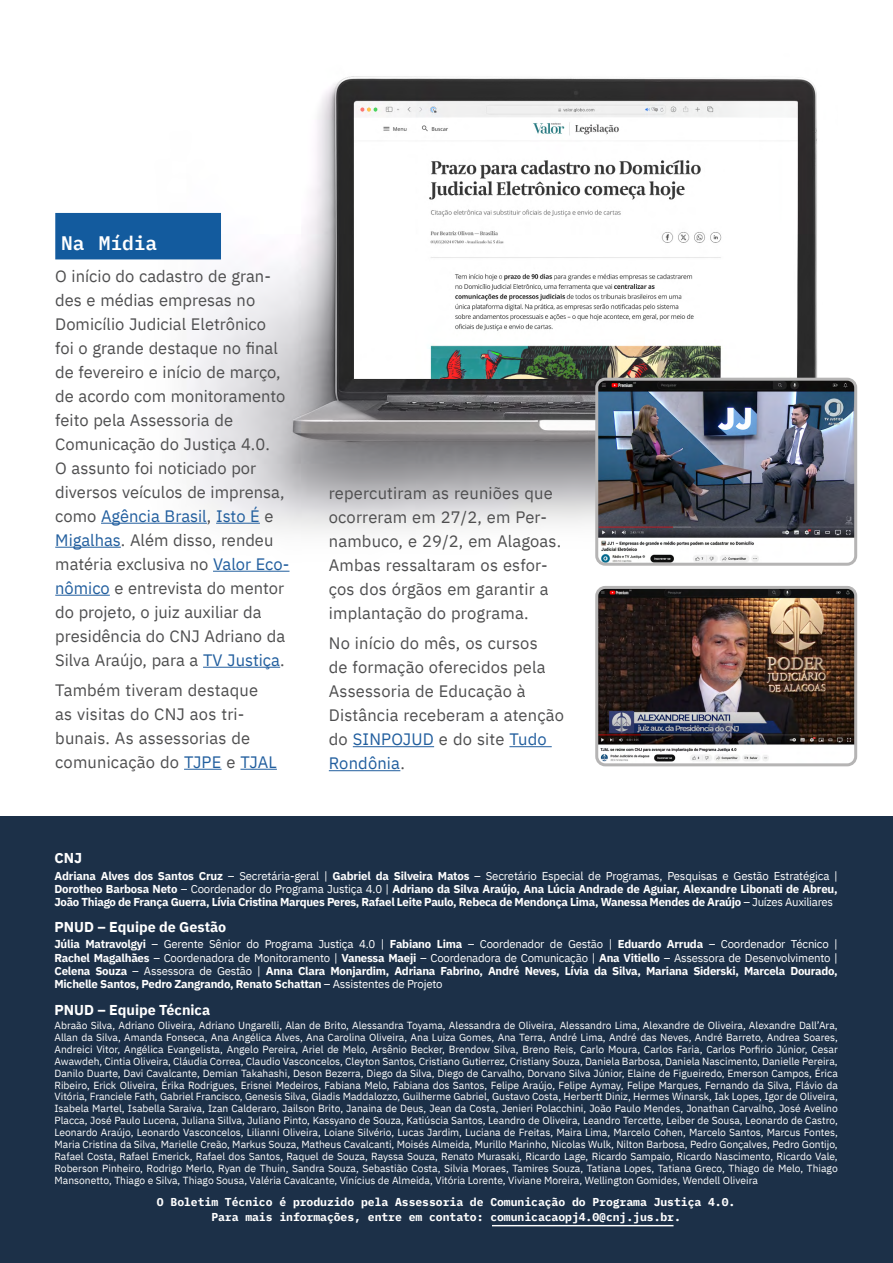
<style>
.page{position:relative;width:893px;height:1263px;background:#fff}
.page>*{position:absolute;margin:0;border:0;box-sizing:border-box;transform-origin:0 0}
.t1{font:600 19.5px "IBM Plex Mono";color:#fff}
.t2{font:16.5px/24px "IBM Plex Sans";color:#4e4e4f}
.t3{font:700 14.25px "IBM Plex Sans";color:#fff}
.t4{font:700 11.4px/13.4px "IBM Plex Sans";letter-spacing:-.025em;color:#fff;text-align:justify}
.t5{font:700 11.4px/15px "IBM Plex Mono";letter-spacing:-.005em;color:#fff;text-align:center}
.t6{font:10.35px/11.9px "IBM Plex Sans";color:#fff;text-align:justify}
.s1{color:#215e9e}
.s2{font-weight:400}
</style>
<div class="page">
<div style="left:0;top:817px;width:893px;height:446px;background:#1c3048"></div>
<hr style="left:492px;top:1225px;width:181px;height:1px;background:#fff">
<img style="left:73px;top:76px;width:765px;height:496px">
<img style="left:597px;top:379px;width:256px;height:183px">
<div style="left:595px;top:378px;width:262px;height:188px;border:3px solid #b5b4b4;border-radius:9px"></div>
<img style="left:599px;top:590px;width:257px;height:173px">
<div style="left:595px;top:586px;width:262px;height:180px;border:3px solid #b5b4b4;border-radius:9px"></div>
<hr style="left:353px;top:746px;width:81px;height:1px;background:#215e9e">
<hr style="left:509px;top:746px;width:43px;height:1px;background:#215e9e">
<hr style="left:329px;top:770px;width:71px;height:1px;background:#215e9e">
<div style="left:55px;top:213px;width:166px;height:46px;background:#135b9e"></div>
<hr style="left:101px;top:523px;width:106px;height:1px;background:#215e9e">
<hr style="left:216px;top:523px;width:44px;height:1px;background:#215e9e">
<hr style="left:55px;top:547px;width:66px;height:1px;background:#215e9e">
<hr style="left:213px;top:571px;width:76px;height:1px;background:#215e9e">
<hr style="left:55px;top:595px;width:55px;height:1px;background:#215e9e">
<hr style="left:203px;top:667px;width:77px;height:1px;background:#215e9e">
<hr style="left:184px;top:769px;width:38px;height:1px;background:#215e9e">
<hr style="left:240px;top:769px;width:37px;height:1px;background:#215e9e">
<h1 class="t1" style="left:61px;top:228px;width:97px">Na Mídia</h1>
<p class="t2" style="left:55px;top:262px;width:236px">O início do cadastro de gran&shy;des e médias empresas no<br>Domicílio Judicial Eletrônico<br>foi o grande destaque no final de fevereiro e início de março, de acordo com monitoramento feito pela Assessoria de<br>Comunicação do Justiça 4.0.<br>O assunto foi noticiado por diversos veículos de imprensa, como <span class="s1">Agência Brasil</span>, <span class="s1">Isto É</span> e<br><span class="s1">Migalhas</span>. Além disso, rendeu matéria exclusiva no <span class="s1">Valor Eco&shy;nômico</span> e entrevista do mentor do projeto, o juiz auxiliar da presidência do CNJ Adriano da<br>Silva Araújo, para a <span class="s1">TV Justiça</span>.</p>
<h2 class="t2" style="left:55px;top:676px;width:223px">Também tiveram destaque as visitas do CNJ aos tri&shy;bunais. As assessorias de comunicação do <span class="s1">TJPE</span> e <span class="s1">TJAL</span></h2>
<h2 class="t2" style="left:329px;top:480px;width:234px">repercutiram as reuniões que ocorreram em 27/2, em Per&shy;nambuco, e 29/2, em Alagoas.<br>Ambas ressaltaram os esfor&shy;ços dos órgãos em garantir a implantação do programa.</h2>
<h2 class="t2" style="left:329px;top:630px;width:237px">No início do mês, os cursos<br>de formação oferecidos pela<br>Assessoria de Educação à<br>Distância receberam a atenção do <span class="s1">SINPOJUD</span> e do site <span class="s1">Tudo<br>Rondônia</span>.</h2>
<h3 class="t3" style="left:54px;top:847px;width:29px">CNJ</h3>
<p class="t4" style="left:54px;top:868px;width:785px">Adriana Alves dos Santos Cruz <span class="s2">– Secretária-geral |</span> Gabriel da Silveira Matos <span class="s2">– Secretário Especial de Programas, Pesquisas e Gestão Estratégica | </span>Dorotheo Barbosa Neto <span class="s2">– Coordenador do Programa Justiça 4.0 |</span> Adriano da Silva Araújo, Ana Lúcia Andrade de Aguiar, Alexandre Libonati de Abreu, João Thiago de França Guerra, Lívia Cristina Marques Peres, Rafael Leite Paulo, Rebeca de Mendonça Lima, Wanessa Mendes de Araújo <span class="s2">– Juízes Auxiliares</span></p>
<h3 class="t3" style="left:54px;top:916px;width:173px">PNUD – Equipe de Gestão</h3>
<p class="t4" style="left:54px;top:937px;width:785px">Júlia Matravolgyi <span class="s2">– Gerente Sênior do Programa Justiça 4.0 |</span> Fabiano Lima <span class="s2">– Coordenador de Gestão |</span> Eduardo Arruda <span class="s2">– Coordenador Técnico | </span>Rachel Magalhães <span class="s2">– Coordenadora de Monitoramento |</span> Vanessa Maeji <span class="s2">– Coordenadora de Comunicação |</span> Ana Vitiello <span class="s2">– Assessora de Desenvolvimento | </span>Celena Souza <span class="s2">– Assessora de Gestão |</span> Anna Clara Monjardim, Adriana Fabrino, André Neves, Lívia da Silva, Mariana Siderski, Marcela Dourado, Michelle Santos, Pedro Zangrando, Renato Schattan <span class="s2">– Assistentes de Projeto</span></p>
<h3 class="t3" style="left:54px;top:998px;width:157px">PNUD – Equipe Técnica</h3>
<p class="t6" style="left:54px;top:1019px;width:785px">Abraão Silva, Adriano Oliveira, Adriano Ungarelli, Alan de Brito, Alessandra Toyama, Alessandra de Oliveira, Alessandro Lima, Alexandre de Oliveira, Alexandre Dall’Ara, Allan da Silva, Amanda Fonseca, Ana Angélica Alves, Ana Carolina Oliveira, Ana Luiza Gomes, Ana Terra, André Lima, André das Neves, André Barreto, Andrea Soares, Andreici Vitor, Angélica Evangelista, Angelo Pereira, Ariel de Melo, Arsênio Becker, Brendow Silva, Breno Reis, Carlo Moura, Carlos Faria, Carlos Porfirio Júnior, Cesar Awawdeh, Cintia Oliveira, Cláudia Correa, Claudio Vasconcelos, Cleyton Santos, Cristiano Gutierrez, Cristiany Souza, Daniela Barbosa, Daniela Nascimento, Danielle Pereira, Danilo Duarte, Davi Cavalcante, Demian Takahashi, Deson Bezerra, Diego da Silva, Diego de Carvalho, Dorvano Silva Júnior, Elaine de Figueiredo, Emerson Campos, Érica Ribeiro, Erick Oliveira, Érika Rodrigues, Erisnei Medeiros, Fabiana Melo, Fabiana dos Santos, Felipe Araújo, Felipe Aymay, Felipe Marques, Fernando da Silva, Flávio da Vitória, Franciele Fath, Gabriel Francisco, Genesis Silva, Gladis Maddalozzo, Guilherme Gabriel, Gustavo Costa, Herbertt Diniz, Hermes Winarsk, Iak Lopes, Igor de Oliveira, Isabela Martel, Isabella Saraiva, Izan Calderaro, Jailson Brito, Janaina de Deus, Jean da Costa, Jenieri Polacchini, João Paulo Mendes, Jonathan Carvalho, José Avelino Placca, José Paulo Lucena, Juliana Sillva, Juliano Pinto, Kassyano de Souza, Katiúscia Santos, Leandro de Oliveira, Leandro Tercette, Leiber de Sousa, Leonardo de Castro, Leonardo Araújo, Leonardo Vasconcelos, Lilianni Oliveira, Loiane Silvério, Lucas Jardim, Luciana de Freitas, Maira Lima, Marcelo Cohen, Marcelo Santos, Marcus Fontes, Maria Cristina da Silva, Marielle Creão, Markus Souza, Matheus Cavalcanti, Moisés Almeida, Murillo Marinho, Nicolas Wulk, Nilton Barbosa, Pedro Gonçalves, Pedro Gontijo, Rafael Costa, Rafael Emerick, Rafael dos Santos, Raquel de Souza, Rayssa Souza, Renato Murasaki, Ricardo Lage, Ricardo Sampaio, Ricardo Nascimento, Ricardo Vale, Roberson Pinheiro, Rodrigo Merlo, Ryan de Thuin, Sandra Souza, Sebastião Costa, Silvia Moraes, Tamires Souza, Tatiana Lopes, Tatiana Greco, Thiago de Melo, Thiago Mansonetto, Thiago e Silva, Thiago Sousa, Valéria Cavalcante, Vinícius de Almeida, Vitória Lorente, Viviane Moreira, Wellington Gomides, Wendell Oliveira</p>
<p class="t5" style="left:157px;top:1193px;width:580px">O Boletim Técnico é produzido pela Assessoria de Comunicação do Programa Justiça 4.0.<br>Para mais informações, entre em contato: comunicacaopj4.0@cnj.jus.br.</p>
</div>
